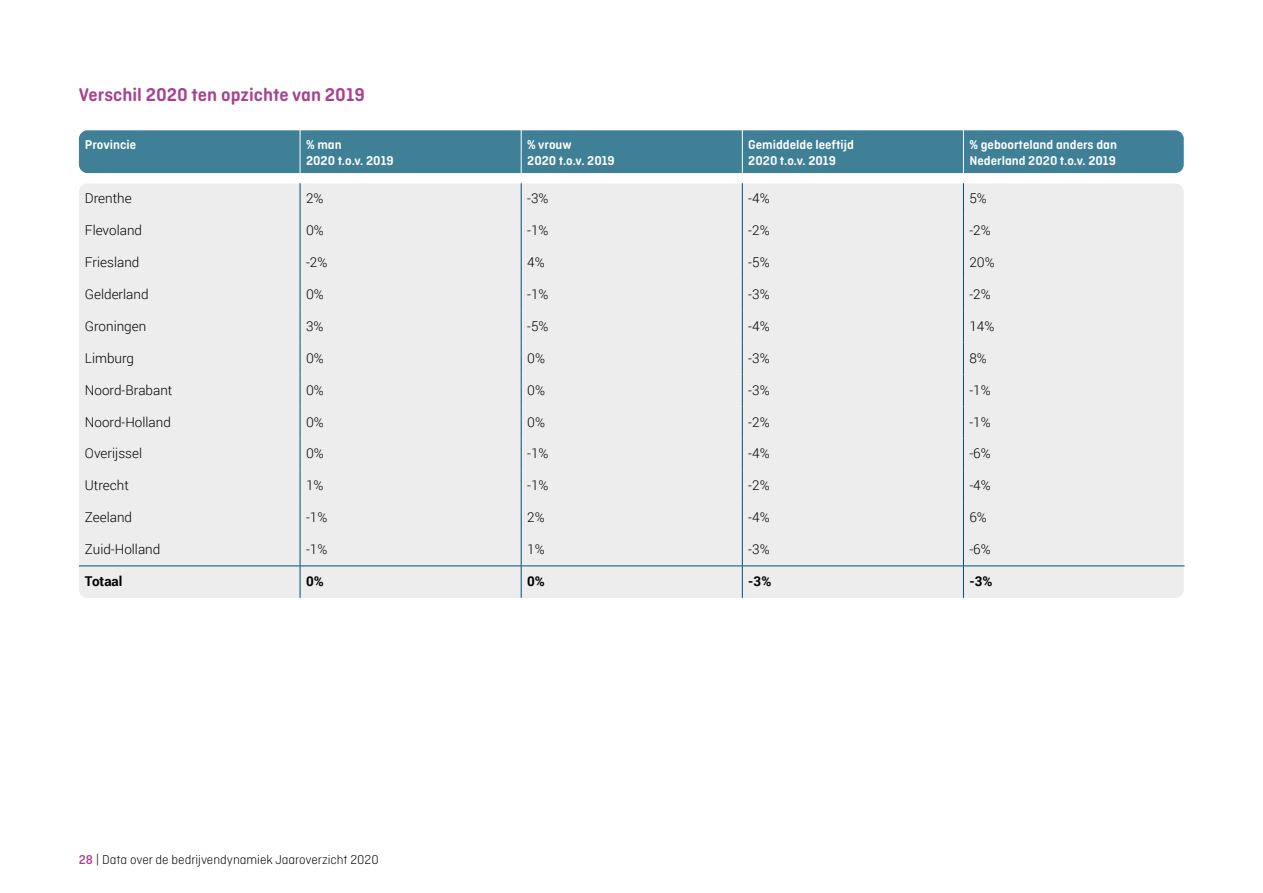
<style>
.page{position:relative;width:1263px;height:893px;background:#fff}
.page>*{position:absolute;margin:0;border:0;box-sizing:border-box;transform-origin:0 0}
._2_Tussenkop{font:600 19.5px "Ciutadella Rounded";color:#a84191}
._10_tabel{font:300 13.5px "Roboto";color:#000}
._9_tabel_header{font:600 13.5px/16.2px "Ciutadella Rounded";color:#fff}
.t1{font:300 13.5px "Ciutadella Rounded";color:#000}
._10_tabel-2{font:700 13.5px "Roboto";color:#000}
.s1{font-weight:500;color:#a84191}
</style>
<div class="page">
<div style="left:79px;top:130px;width:1105px;height:43px;background:#3f8097;border-radius:9px"></div>
<div style="left:79px;top:184px;width:1105px;height:414px;background:#ededed;border-radius:9px"></div>
<hr style="left:300px;top:130px;width:1px;height:53px;background:#fff">
<hr style="left:521px;top:130px;width:1px;height:53px;background:#fff">
<hr style="left:742px;top:130px;width:1px;height:53px;background:#fff">
<hr style="left:963px;top:130px;width:1px;height:53px;background:#fff">
<hr style="left:300px;top:183px;width:1px;height:32px;background:#00506d">
<hr style="left:521px;top:183px;width:1px;height:32px;background:#00506d">
<hr style="left:742px;top:183px;width:1px;height:32px;background:#00506d">
<hr style="left:963px;top:183px;width:1px;height:32px;background:#00506d">
<hr style="left:300px;top:215px;width:1px;height:32px;background:#00506d">
<hr style="left:521px;top:215px;width:1px;height:32px;background:#00506d">
<hr style="left:742px;top:215px;width:1px;height:32px;background:#00506d">
<hr style="left:963px;top:215px;width:1px;height:32px;background:#00506d">
<hr style="left:300px;top:247px;width:1px;height:32px;background:#00506d">
<hr style="left:521px;top:247px;width:1px;height:32px;background:#00506d">
<hr style="left:742px;top:247px;width:1px;height:32px;background:#00506d">
<hr style="left:963px;top:247px;width:1px;height:32px;background:#00506d">
<hr style="left:300px;top:279px;width:1px;height:32px;background:#00506d">
<hr style="left:521px;top:279px;width:1px;height:32px;background:#00506d">
<hr style="left:742px;top:279px;width:1px;height:32px;background:#00506d">
<hr style="left:963px;top:279px;width:1px;height:32px;background:#00506d">
<hr style="left:300px;top:311px;width:1px;height:32px;background:#00506d">
<hr style="left:521px;top:311px;width:1px;height:32px;background:#00506d">
<hr style="left:742px;top:311px;width:1px;height:32px;background:#00506d">
<hr style="left:963px;top:311px;width:1px;height:32px;background:#00506d">
<hr style="left:300px;top:343px;width:1px;height:32px;background:#00506d">
<hr style="left:521px;top:343px;width:1px;height:32px;background:#00506d">
<hr style="left:742px;top:343px;width:1px;height:32px;background:#00506d">
<hr style="left:963px;top:343px;width:1px;height:32px;background:#00506d">
<hr style="left:300px;top:375px;width:1px;height:31px;background:#00506d">
<hr style="left:521px;top:375px;width:1px;height:31px;background:#00506d">
<hr style="left:742px;top:375px;width:1px;height:31px;background:#00506d">
<hr style="left:963px;top:375px;width:1px;height:31px;background:#00506d">
<hr style="left:300px;top:406px;width:1px;height:32px;background:#00506d">
<hr style="left:521px;top:406px;width:1px;height:32px;background:#00506d">
<hr style="left:742px;top:406px;width:1px;height:32px;background:#00506d">
<hr style="left:963px;top:406px;width:1px;height:32px;background:#00506d">
<hr style="left:300px;top:438px;width:1px;height:32px;background:#00506d">
<hr style="left:521px;top:438px;width:1px;height:32px;background:#00506d">
<hr style="left:742px;top:438px;width:1px;height:32px;background:#00506d">
<hr style="left:963px;top:438px;width:1px;height:32px;background:#00506d">
<hr style="left:300px;top:470px;width:1px;height:32px;background:#00506d">
<hr style="left:521px;top:470px;width:1px;height:32px;background:#00506d">
<hr style="left:742px;top:470px;width:1px;height:32px;background:#00506d">
<hr style="left:963px;top:470px;width:1px;height:32px;background:#00506d">
<hr style="left:300px;top:502px;width:1px;height:32px;background:#00506d">
<hr style="left:521px;top:502px;width:1px;height:32px;background:#00506d">
<hr style="left:742px;top:502px;width:1px;height:32px;background:#00506d">
<hr style="left:963px;top:502px;width:1px;height:32px;background:#00506d">
<hr style="left:300px;top:534px;width:1px;height:32px;background:#00506d">
<hr style="left:521px;top:534px;width:1px;height:32px;background:#00506d">
<hr style="left:742px;top:534px;width:1px;height:32px;background:#00506d">
<hr style="left:963px;top:534px;width:1px;height:32px;background:#00506d">
<hr style="left:300px;top:566px;width:1px;height:32px;background:#00506d">
<hr style="left:521px;top:566px;width:1px;height:32px;background:#00506d">
<hr style="left:742px;top:566px;width:1px;height:32px;background:#00506d">
<hr style="left:963px;top:566px;width:1px;height:32px;background:#00506d">
<hr style="left:79px;top:566px;width:221px;height:1px;background:#00506d">
<hr style="left:300px;top:566px;width:221px;height:1px;background:#00506d">
<hr style="left:521px;top:566px;width:221px;height:1px;background:#00506d">
<hr style="left:742px;top:566px;width:221px;height:1px;background:#00506d">
<hr style="left:963px;top:566px;width:221px;height:1px;background:#00506d">
<h3 class="_2_Tussenkop" style="left:79px;top:84px;width:287px">Verschil 2020 ten opzichte van 2019</h3>
<p class="_9_tabel_header" style="left:85px;top:136px;width:53px">Provincie</p>
<p class="_9_tabel_header" style="left:306px;top:136px;width:37px">% man</p>
<p class="_9_tabel_header" style="left:306px;top:152px;width:89px">2020 t.o.v. 2019</p>
<p class="_9_tabel_header" style="left:527px;top:136px;width:46px">% vrouw</p>
<p class="_9_tabel_header" style="left:527px;top:152px;width:89px">2020 t.o.v. 2019</p>
<p class="_9_tabel_header" style="left:748px;top:136px;width:107px">Gemiddelde leeftijd</p>
<p class="_9_tabel_header" style="left:748px;top:152px;width:89px">2020 t.o.v. 2019</p>
<p class="_9_tabel_header" style="left:969px;top:136px;width:149px">% geboorteland anders dan<br>Nederland 2020 t.o.v. 2019</p>
<p class="_10_tabel" style="left:85px;top:189px;width:48px">Drenthe</p>
<p class="_10_tabel" style="left:306px;top:189px;width:19px">2%</p>
<p class="_10_tabel" style="left:527px;top:189px;width:23px">-3%</p>
<p class="_10_tabel" style="left:748px;top:189px;width:23px">-4%</p>
<p class="_10_tabel" style="left:969px;top:189px;width:19px">5%</p>
<p class="_10_tabel" style="left:85px;top:221px;width:59px">Flevoland</p>
<p class="_10_tabel" style="left:306px;top:221px;width:19px">0%</p>
<p class="_10_tabel" style="left:527px;top:221px;width:23px">-1%</p>
<p class="_10_tabel" style="left:748px;top:221px;width:23px">-2%</p>
<p class="_10_tabel" style="left:969px;top:221px;width:23px">-2%</p>
<p class="_10_tabel" style="left:85px;top:253px;width:56px">Friesland</p>
<p class="_10_tabel" style="left:306px;top:253px;width:23px">-2%</p>
<p class="_10_tabel" style="left:527px;top:253px;width:19px">4%</p>
<p class="_10_tabel" style="left:748px;top:253px;width:23px">-5%</p>
<p class="_10_tabel" style="left:969px;top:253px;width:27px">20%</p>
<p class="_10_tabel" style="left:85px;top:285px;width:65px">Gelderland</p>
<p class="_10_tabel" style="left:306px;top:285px;width:19px">0%</p>
<p class="_10_tabel" style="left:527px;top:285px;width:23px">-1%</p>
<p class="_10_tabel" style="left:748px;top:285px;width:23px">-3%</p>
<p class="_10_tabel" style="left:969px;top:285px;width:23px">-2%</p>
<p class="_10_tabel" style="left:85px;top:317px;width:63px">Groningen</p>
<p class="_10_tabel" style="left:306px;top:317px;width:19px">3%</p>
<p class="_10_tabel" style="left:527px;top:317px;width:23px">-5%</p>
<p class="_10_tabel" style="left:748px;top:317px;width:23px">-4%</p>
<p class="_10_tabel" style="left:969px;top:317px;width:26px">14%</p>
<p class="_10_tabel" style="left:85px;top:349px;width:51px">Limburg</p>
<p class="_10_tabel" style="left:306px;top:349px;width:19px">0%</p>
<p class="_10_tabel" style="left:527px;top:349px;width:19px">0%</p>
<p class="_10_tabel" style="left:748px;top:349px;width:23px">-3%</p>
<p class="_10_tabel" style="left:969px;top:349px;width:19px">8%</p>
<p class="_10_tabel" style="left:85px;top:381px;width:89px">Noord-Brabant</p>
<p class="_10_tabel" style="left:306px;top:381px;width:19px">0%</p>
<p class="_10_tabel" style="left:527px;top:381px;width:19px">0%</p>
<p class="_10_tabel" style="left:748px;top:381px;width:23px">-3%</p>
<p class="_10_tabel" style="left:969px;top:381px;width:23px">-1%</p>
<p class="_10_tabel" style="left:85px;top:412px;width:87px">Noord-Holland</p>
<p class="_10_tabel" style="left:306px;top:412px;width:19px">0%</p>
<p class="_10_tabel" style="left:527px;top:412px;width:19px">0%</p>
<p class="_10_tabel" style="left:748px;top:412px;width:23px">-2%</p>
<p class="_10_tabel" style="left:969px;top:412px;width:23px">-1%</p>
<p class="_10_tabel" style="left:85px;top:444px;width:59px">Overijssel</p>
<p class="_10_tabel" style="left:306px;top:444px;width:19px">0%</p>
<p class="_10_tabel" style="left:527px;top:444px;width:23px">-1%</p>
<p class="_10_tabel" style="left:748px;top:444px;width:23px">-4%</p>
<p class="_10_tabel" style="left:969px;top:444px;width:23px">-6%</p>
<p class="_10_tabel" style="left:85px;top:476px;width:45px">Utrecht</p>
<p class="_10_tabel" style="left:306px;top:476px;width:19px">1%</p>
<p class="_10_tabel" style="left:527px;top:476px;width:23px">-1%</p>
<p class="_10_tabel" style="left:748px;top:476px;width:23px">-2%</p>
<p class="_10_tabel" style="left:969px;top:476px;width:23px">-4%</p>
<p class="_10_tabel" style="left:85px;top:508px;width:49px">Zeeland</p>
<p class="_10_tabel" style="left:306px;top:508px;width:23px">-1%</p>
<p class="_10_tabel" style="left:527px;top:508px;width:19px">2%</p>
<p class="_10_tabel" style="left:748px;top:508px;width:23px">-4%</p>
<p class="_10_tabel" style="left:969px;top:508px;width:19px">6%</p>
<p class="_10_tabel" style="left:85px;top:540px;width:77px">Zuid-Holland</p>
<p class="_10_tabel" style="left:306px;top:540px;width:23px">-1%</p>
<p class="_10_tabel" style="left:527px;top:540px;width:19px">1%</p>
<p class="_10_tabel" style="left:748px;top:540px;width:23px">-3%</p>
<p class="_10_tabel" style="left:969px;top:540px;width:23px">-6%</p>
<p class="_10_tabel-2" style="left:85px;top:572px;width:39px">Totaal</p>
<p class="_10_tabel-2" style="left:306px;top:572px;width:19px">0%</p>
<p class="_10_tabel-2" style="left:527px;top:572px;width:19px">0%</p>
<p class="_10_tabel-2" style="left:748px;top:572px;width:25px">-3%</p>
<p class="_10_tabel-2" style="left:969px;top:572px;width:25px">-3%</p>
<p class="t1" style="left:79px;top:852px;width:301px"><span class="s1">28</span> | Data over de bedrijvendynamiek Jaaroverzicht 2020</p>
</div>
